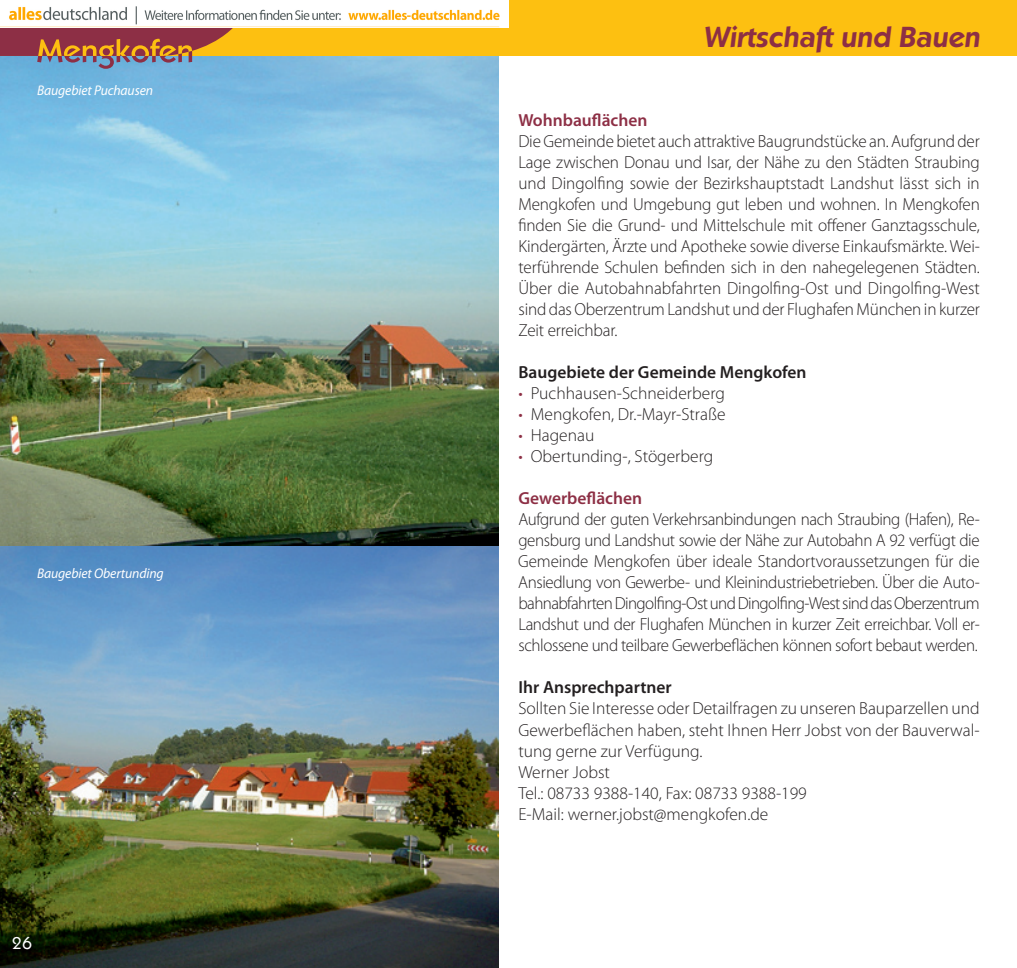
<style>
.page{position:relative;width:1017px;height:968px;background:#fff}
.page>*{position:absolute;margin:0;border:0;box-sizing:border-box;transform-origin:0 0}
.t1{font:italic 600 28px "Koblenz";color:#8d2f45}
.t2{font:300 17.5px/21px "Myriad Pro";color:#231f20;text-align:justify}
.t3{font:600 17.5px "Myriad Pro";color:#231f20}
.t4{font:600 17.5px "Myriad Pro";color:#8d2f45}
.t5{font:300 17.5px/21px "Myriad Pro";color:#8d2f45;text-align:justify}
.t6{font:16.62px "Koblenz";color:#fff}
.t7{font:italic 14px "Myriad Pro";letter-spacing:-.01em;color:#fff}
</style>
<div class="page">
<img style="left:0;top:56px;width:499px;height:911px">
<div style="left:0;top:0;width:1017px;height:56px;background:#fdc011"></div>
<svg style="left:0;top:27px;width:257px;height:42px"></svg>
<img style="left:0;top:0;width:508px;height:27px">
<p class="t7" style="left:37px;top:81px;width:117px">Baugebiet Puchausen</p>
<p class="t7" style="left:37px;top:564px;width:128px">Baugebiet Obertunding</p>
<p class="t6" style="left:12px;top:932px;width:20px">26</p>
<h1 class="t1" style="left:704px;top:20px;width:278px">Wirtschaft und Bauen</h1>
<p class="t4" style="left:518px;top:109px;width:131px">Wohnbauflächen</p>
<p class="t2" style="left:518px;top:131px;width:463px">DieGemeinde bietet auch attraktive Baugrundstücke an.Aufgrund der Lage zwischen Donau und Isar, der Nähe zu den Städten Straubing und Dingolfing sowie der Bezirkshauptstadt Landshut lässt sich in Mengkofen und Umgebung gut leben und wohnen. In Mengkofen finden Sie die Grund- und Mittelschule mit offener Ganztagsschule, Kindergärten, Ärzte und Apotheke sowie diverse Einkaufsmärkte. Wei&shy;terführende Schulen befinden sich in den nahegelegenen Städten.<br>Über die Autobahnabfahrten Dingolfing-Ost und Dingolfing-West sind das Oberzentrum Landshut und der Flughafen München in kurzer Zeit erreichbar.</p>
<p class="t3" style="left:518px;top:361px;width:290px">Baugebiete der Gemeinde Mengkofen</p>
<p class="t2" style="left:531px;top:383px;width:196px;text-align:left">Puchhausen-Schneiderberg<br>Mengkofen, Dr.-Mayr-Straße<br>Hagenau<br>Obertunding-, Stögerberg</p>
<p class="t4" style="left:518px;top:487px;width:125px">Gewerbeflächen</p>
<p class="t2" style="left:518px;top:509px;width:463px">Aufgrund der guten Verkehrsanbindungen nach Straubing (Hafen), Re&shy;gensburg und Landshut sowie der Nähe zur Autobahn A 92 verfügt die Gemeinde Mengkofen über ideale Standortvoraussetzungen für die Ansiedlung von Gewerbe- und Kleinindustriebetrieben. Über die Auto&shy;bahnabfahrtenDingolfing-OstundDingolfing-WestsinddasOberzentrum Landshut und der Flughafen München in kurzer Zeit erreichbar. Voll er&shy;schlossene und teilbare Gewerbeflächen können sofort bebaut werden.</p>
<p class="t3" style="left:518px;top:676px;width:155px">Ihr Ansprechpartner</p>
<p class="t2" style="left:518px;top:698px;width:463px;text-align:left">Sollten Sie Interesse oder Detailfragen zu unseren Bauparzellen und Gewerbeflächen haben, steht Ihnen Herr Jobst von der Bauverwal&shy;tung gerne zur Verfügung.<br>Werner Jobst<br>Tel.: 08733 9388-140, Fax: 08733 9388-199<br>E-Mail: werner.jobst@mengkofen.de</p>
<p class="t5" style="left:518px;top:383px;width:6px">• • • •</p>
</div>
